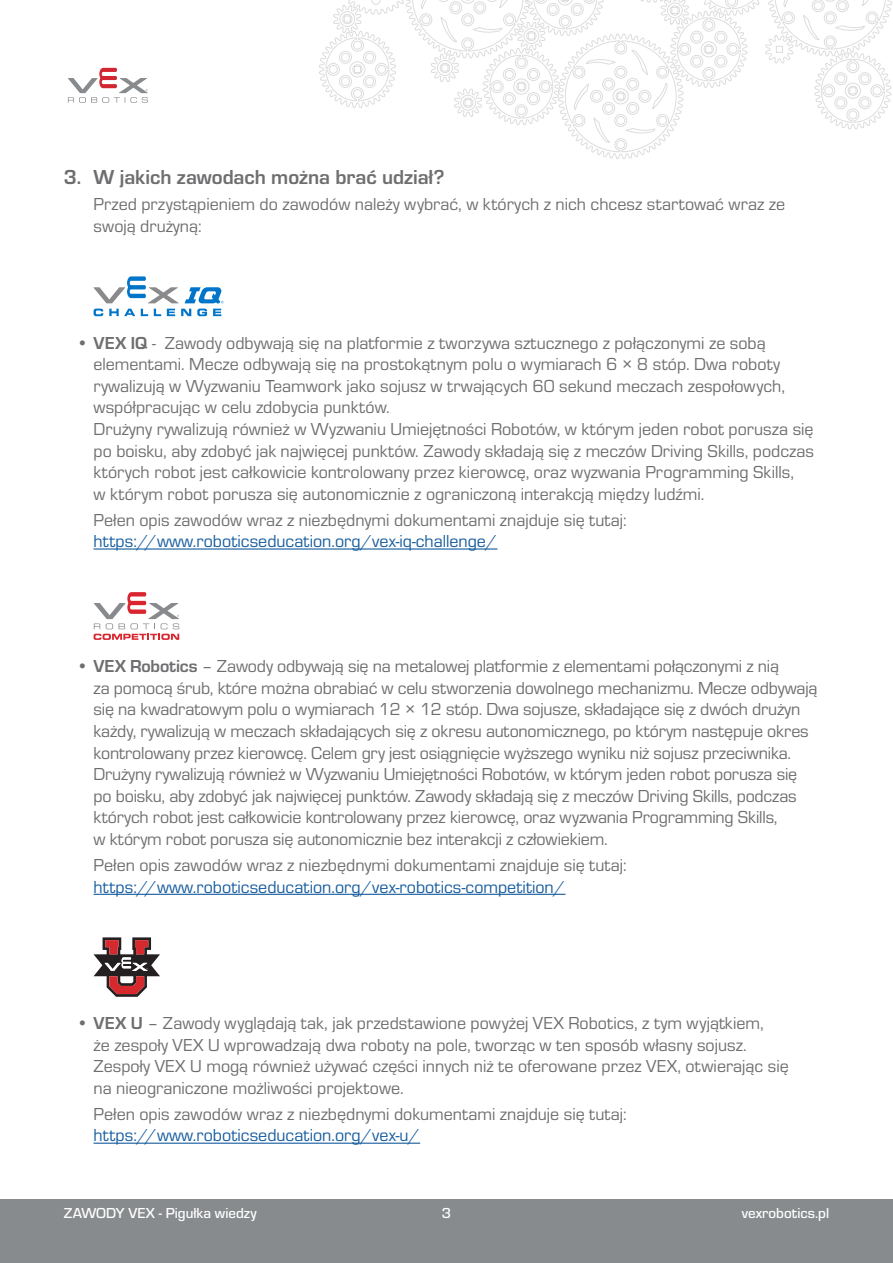
<style>
.page{position:relative;width:893px;height:1263px;background:#fff}
.page>*{position:absolute;margin:0;border:0;box-sizing:border-box;transform-origin:0 0}
.t1{font:700 21px "Eurostile";color:#6e6e70}
.bullet_p{font:18px/21.6px "Eurostile";color:#6e6e70}
.t2{font:500 15px "Eurostile";color:#fff}
.s1{font-weight:700}
.s2{color:#175d9e}
</style>
<div class="page">
<div style="left:0;top:1199px;width:893px;height:64px;background:#888b8d"></div>
<svg style="left:68px;top:68px;width:80px;height:35px"></svg>
<svg style="left:319px;top:0;width:574px;height:159px"></svg>
<hr style="left:94px;top:548px;width:404px;height:2px;background:#175d9e">
<hr style="left:94px;top:894px;width:471px;height:1px;background:#175d9e">
<hr style="left:94px;top:1142px;width:326px;height:2px;background:#175d9e">
<svg style="left:94px;top:309px;width:9px;height:7px"></svg>
<svg style="left:109px;top:309px;width:26px;height:7px"></svg>
<svg style="left:141px;top:309px;width:7px;height:7px"></svg>
<svg style="left:154px;top:309px;width:7px;height:7px"></svg>
<svg style="left:167px;top:309px;width:8px;height:7px"></svg>
<svg style="left:181px;top:309px;width:10px;height:7px"></svg>
<svg style="left:197px;top:309px;width:10px;height:7px"></svg>
<svg style="left:213px;top:309px;width:8px;height:7px"></svg>
<svg style="left:94px;top:276px;width:85px;height:27px"></svg>
<svg style="left:185px;top:287px;width:39px;height:16px"></svg>
<svg style="left:94px;top:592px;width:85px;height:48px"></svg>
<svg style="left:94px;top:937px;width:66px;height:60px"></svg>
<p class="t1" style="left:64px;top:162px;width:382px">3. W jakich zawodach można brać udział?</p>
<p class="bullet_p" style="left:94px;top:192px;width:693px">Przed przystąpieniem do zawodów należy wybrać, w których z nich chcesz startować wraz ze swoją drużyną:</p>
<p class="bullet_p" style="left:94px;top:331px;width:722px;text-indent:-17px">• <span class="s1">VEX IQ</span> - Zawody odbywają się na platformie z tworzywa sztucznego z połączonymi ze sobą elementami. Mecze odbywają się na prostokątnym polu o wymiarach 6 × 8 stóp. Dwa roboty rywalizują w Wyzwaniu Teamwork jako sojusz w trwających 60 sekund meczach zespołowych, współpracując w celu zdobycia punktów.<br>Drużyny rywalizują również w Wyzwaniu Umiejętności Robotów, w którym jeden robot porusza się po boisku, aby zdobyć jak najwięcej punktów. Zawody składają się z meczów Driving Skills, podczas których robot jest całkowicie kontrolowany przez kierowcę, oraz wyzwania Programming Skills,<br>w którym robot porusza się autonomicznie z ograniczoną interakcją między ludźmi.</p>
<p class="bullet_p" style="left:94px;top:508px;width:535px">Pełen opis zawodów wraz z niezbędnymi dokumentami znajduje się tutaj: <span class="s2">https://www.roboticseducation.org/vex-iq-challenge/</span></p>
<p class="bullet_p" style="left:94px;top:655px;width:725px;text-indent:-17px">• <span class="s1">VEX Robotics</span> – Zawody odbywają się na metalowej platformie z elementami połączonymi z nią<br>za pomocą śrub, które można obrabiać w celu stworzenia dowolnego mechanizmu. Mecze odbywają się na kwadratowym polu o wymiarach 12 × 12 stóp. Dwa sojusze, składające się z dwóch drużyn każdy, rywalizują w meczach składających się z okresu autonomicznego, po którym następuje okres kontrolowany przez kierowcę. Celem gry jest osiągnięcie wyższego wyniku niż sojusz przeciwnika.<br>Drużyny rywalizują również w Wyzwaniu Umiejętności Robotów, w którym jeden robot porusza się po boisku, aby zdobyć jak najwięcej punktów. Zawody składają się z meczów Driving Skills, podczas których robot jest całkowicie kontrolowany przez kierowcę, oraz wyzwania Programming Skills,<br>w którym robot porusza się autonomicznie bez interakcji z człowiekiem.</p>
<p class="bullet_p" style="left:94px;top:853px;width:535px">Pełen opis zawodów wraz z niezbędnymi dokumentami znajduje się tutaj: <span class="s2">https://www.roboticseducation.org/vex-robotics-competition/</span></p>
<p class="bullet_p" style="left:94px;top:1011px;width:697px;text-indent:-17px">• <span class="s1">VEX U</span> – Zawody wyglądają tak, jak przedstawione powyżej VEX Robotics, z tym wyjątkiem,<br>że zespoły VEX U wprowadzają dwa roboty na pole, tworząc w ten sposób własny sojusz.<br>Zespoły VEX U mogą również używać części innych niż te oferowane przez VEX, otwierając się na nieograniczone możliwości projektowe.</p>
<p class="bullet_p" style="left:94px;top:1102px;width:535px">Pełen opis zawodów wraz z niezbędnymi dokumentami znajduje się tutaj: <span class="s2">https://www.roboticseducation.org/vex-u/</span></p>
<p class="t2" style="left:64px;top:1203px;width:194px">ZAWODY VEX - Pigułka wiedzy</p>
<p class="t2" style="left:442px;top:1203px;width:11px">3</p>
<p class="t2" style="left:742px;top:1203px;width:89px">vexrobotics.pl</p>
</div>
